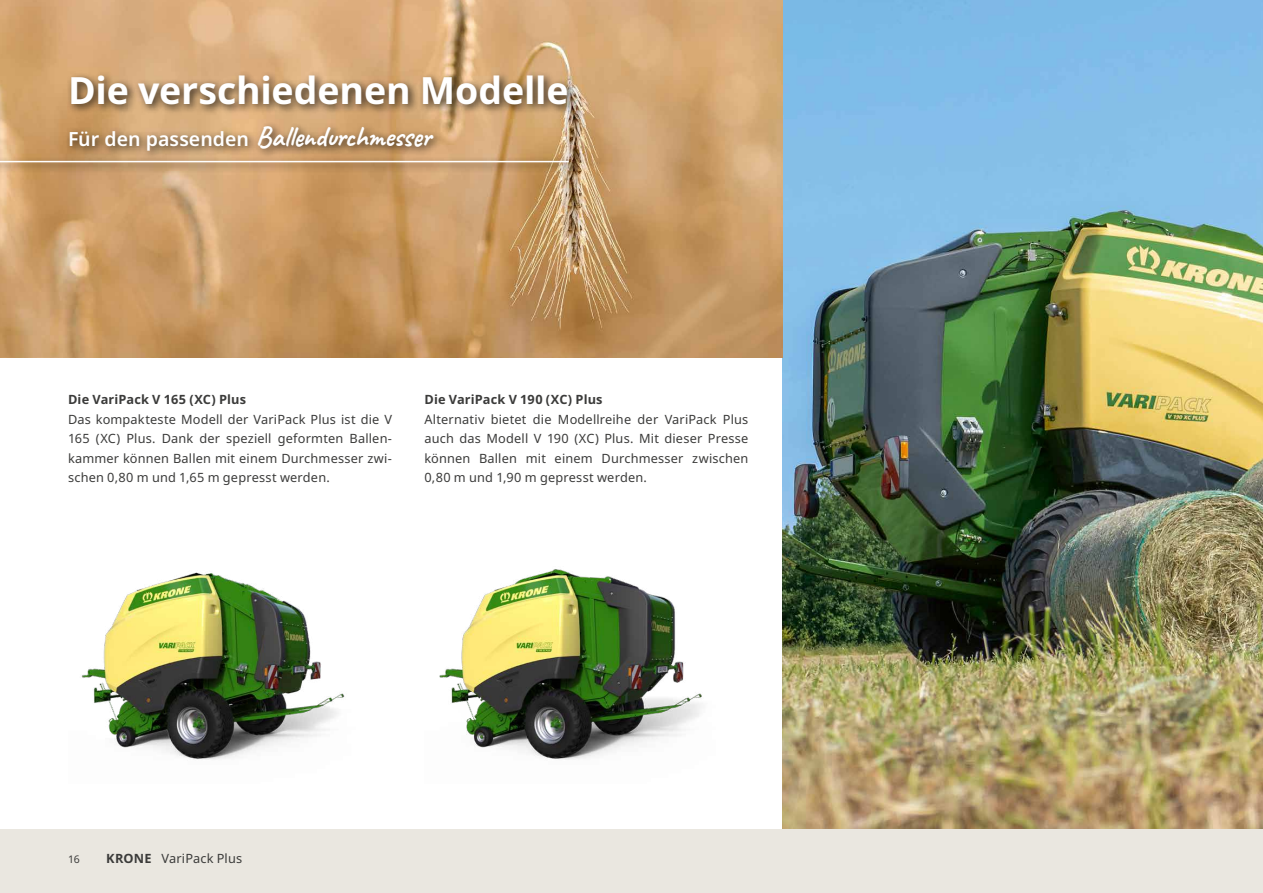
<style>
.page{position:relative;width:1263px;height:893px;background:#fff}
.page>*{position:absolute;margin:0;border:0;box-sizing:border-box;transform-origin:0 0}
.t1{font:700 37.5px "Noto Sans";letter-spacing:-.005em;color:#fff}
.t2{font:700 28.5px "Caveat";letter-spacing:-.02em;color:#fff}
.t3{font:12.75px/19.5px "Noto Sans";letter-spacing:.015em;color:#3b3b3a;text-align:justify}
.t4{font:700 12.75px "Noto Sans";letter-spacing:.01em;color:#3b3b3a}
.t5{font:10.5px "Noto Sans";color:#3b3b3a}
.s1{font-family:"Noto Sans";font-weight:600;font-size:19.5px}
.s2{font-weight:700}
</style>
<div class="page">
<img style="left:782px;top:0;width:481px;height:829px">
<img style="left:439px;top:569px;width:263px;height:191px">
<img style="left:81px;top:572px;width:264px;height:188px">
<img style="left:0;top:0;width:782px;height:357px">
<div style="left:0;top:70px;width:579px;height:104px;background:#000;opacity:.75"></div>
<hr style="left:0;top:161px;width:569px;height:1px;background:#fff">
<div style="left:0;top:829px;width:1263px;height:64px;background:#eae7e0"></div>
<h1 class="t1" style="left:68px;top:69px;width:502px">Die verschiedenen Modelle</h1>
<h2 class="t2" style="left:68px;top:118px;width:364px"><span class="s1">Für den passenden</span> Ballendurchmesser</h2>
<p class="t4" style="left:68px;top:392px;width:180px">Die VariPack V 165 (XC) Plus</p>
<p class="t3" style="left:68px;top:410px;width:325px">Das kompakteste Modell der VariPack Plus ist die V 165 (XC) Plus. Dank der speziell geformten Ballen&shy;kammer können Ballen mit einem Durchmesser zwi&shy;schen 0,80 m und 1,65 m gepresst werden.</p>
<p class="t4" style="left:424px;top:392px;width:180px">Die VariPack V 190 (XC) Plus</p>
<p class="t3" style="left:424px;top:410px;width:325px">Alternativ bietet die Modellreihe der VariPack Plus auch das Modell V 190 (XC) Plus. Mit dieser Presse können Ballen mit einem Durchmesser zwischen 0,80 m und 1,90 m gepresst werden.</p>
<p class="t5" style="left:68px;top:853px;width:13px">16</p>
<p class="t3" style="left:106px;top:848px;width:137px"><span class="s2">KRONE</span> VariPack Plus</p>
</div>
